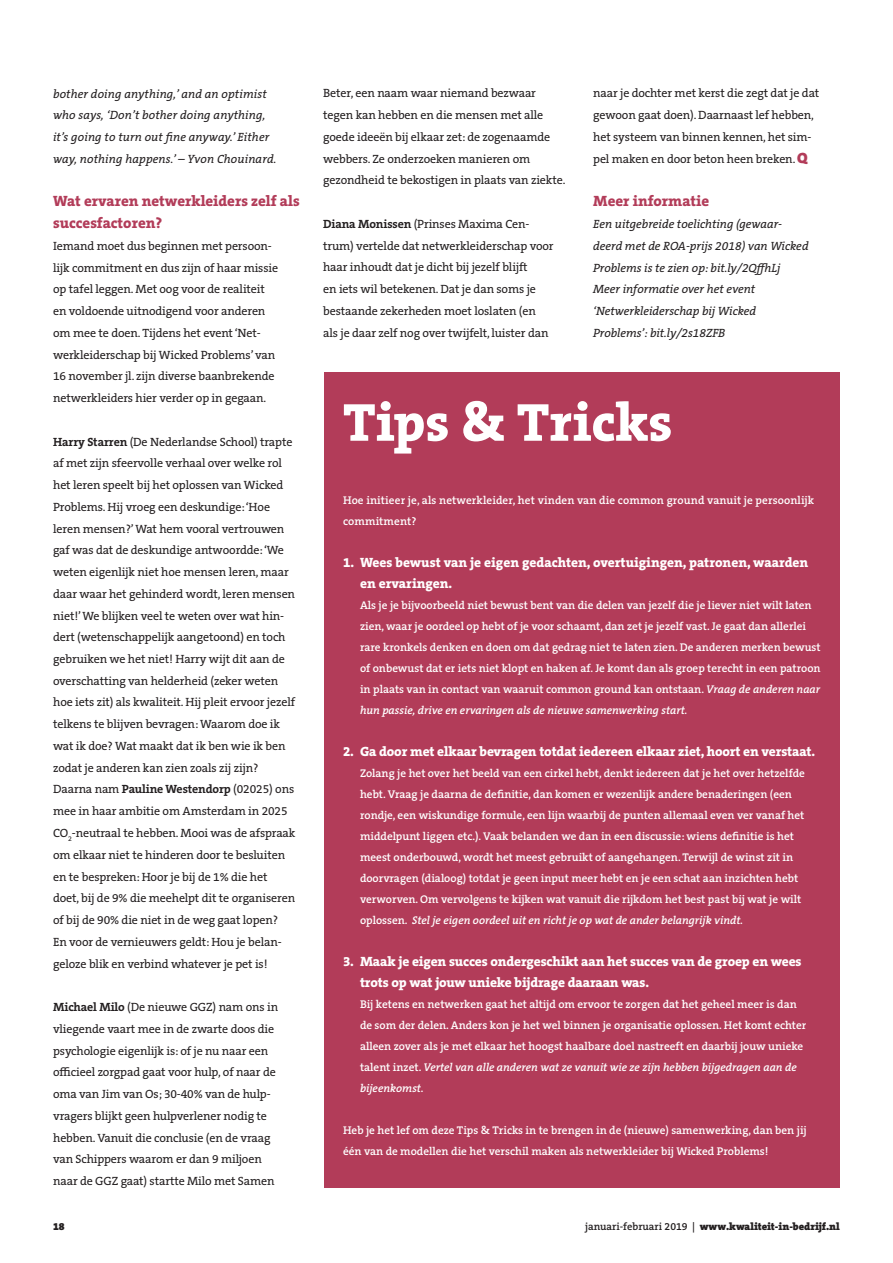
<style>
.page{position:relative;width:893px;height:1263px;background:#fff}
.page>*{position:absolute;margin:0;border:0;box-sizing:border-box;transform-origin:0 0}
.t1{font:800 54px "The Serif B W8";color:#fff}
.t2{font:800 15px/21.8px "The Serif B W8";color:#b23c59}
.t3{font:800 13.5px/21px "The Serif B W8";letter-spacing:-.01em;color:#fff}
.t4{font:12px/21.8px "The Serif B W5 Plain";letter-spacing:-.01em;color:#231f20}
.t5{font:italic 12px/21.8px "The Serif B W5 Plain";color:#231f20}
.t6{font:600 11.25px/21px "The Serif B W6";color:#fff}
.t7{font:900 10.5px "The Serif B W9";color:#231f20}
.s1{font-family:"The Serif B W7";font-weight:700}
.s2{font-family:"The Serif B W9";font-weight:900;font-size:15px;color:#b23c59}
.s3{font-style:italic}
.s4{font-family:"The Serif B W6";font-weight:600}
</style>
<div class="page">
<div style="left:324px;top:372px;width:515px;height:816px;background:#b23c59"></div>
<p class="t5" style="left:53px;top:83px;width:225px">bother doing anything,’ and an optimist who says, ‘Don’t bother doing anything, it’s going to turn out fine anyway.’ Either way, nothing happens.’ – Yvon Chouinard.</p>
<p class="t2" style="left:53px;top:190px;width:248px">Wat ervaren netwerkleiders zelf als succesfactoren?</p>
<p class="t4" style="left:53px;top:235px;width:227px">Iemand moet dus beginnen met persoon&shy;lijk commitment en dus zijn of haar missie op tafel leggen. Met oog voor de realiteit en voldoende uitnodigend voor anderen om mee te doen. Tijdens het event ‘Net&shy;werkleiderschap bij Wicked Problems’ van 16 november jl. zijn diverse baanbrekende netwerkleiders hier verder op in gegaan.</p>
<p class="t4" style="left:53px;top:431px;width:244px"><span class="s1">Harry Starren</span> (De Nederlandse School) trapte af met zijn sfeervolle verhaal over welke rol het leren speelt bij het oplossen van Wicked Problems. Hij vroeg een deskundige: ‘Hoe leren mensen?’ Wat hem vooral vertrouwen gaf was dat de deskundige antwoordde: ‘We weten eigenlijk niet hoe mensen leren, maar daar waar het gehinderd wordt, leren mensen niet!’ We blijken veel te weten over wat hin&shy;dert (wetenschappelijk aangetoond) en toch gebruiken we het niet! Harry wijt dit aan de overschatting van helderheid (zeker weten hoe iets zit) als kwaliteit. Hij pleit ervoor jezelf telkens te blijven bevragen: Waarom doe ik wat ik doe? Wat maakt dat ik ben wie ik ben zodat je anderen kan zien zoals zij zijn?<br>Daarna nam <span class="s1">Pauline Westendorp</span> (02025) ons mee in haar ambitie om Amsterdam in 2025<br>CO<sub>2</sub>-neutraal te hebben. Mooi was de afspraak om elkaar niet te hinderen door te besluiten en te bespreken: Hoor je bij de 1% die het doet, bij de 9% die meehelpt dit te organiseren of bij de 90% die niet in de weg gaat lopen?<br>En voor de vernieuwers geldt: Hou je belan&shy;geloze blik en verbind whatever je pet is!</p>
<p class="t4" style="left:53px;top:996px;width:227px"><span class="s1">Michael Milo</span> (De nieuwe GGZ) nam ons in vliegende vaart mee in de zwarte doos die psychologie eigenlijk is: of je nu naar een officieel zorgpad gaat voor hulp, of naar de oma van Jim van Os; 30-40% van de hulp&shy;vragers blijkt geen hulpverlener nodig te hebben. Vanuit die conclusie (en de vraag van Schippers waarom er dan 9 miljoen naar de GGZ gaat) startte Milo met Samen</p>
<p class="t4" style="left:323px;top:83px;width:244px">Beter, een naam waar niemand bezwaar tegen kan hebben en die mensen met alle goede ideeën bij elkaar zet: de zogenaamde webbers. Ze onderzoeken manieren om gezondheid te bekostigen in plaats van ziekte.</p>
<p class="t4" style="left:323px;top:213px;width:232px"><span class="s1">Diana Monissen</span> (Prinses Maxima Cen&shy;trum) vertelde dat netwerkleiderschap voor haar inhoudt dat je dicht bij jezelf blijft<br>en iets wil betekenen. Dat je dan soms je bestaande zekerheden moet loslaten (en als je daar zelf nog over twijfelt, luister dan</p>
<p class="t4" style="left:593px;top:82px;width:228px">naar je dochter met kerst die zegt dat je dat gewoon gaat doen). Daarnaast lef hebben, het systeem van binnen kennen, het sim&shy;pel maken en door beton heen breken. <span class="s2">Q</span></p>
<p class="t2" style="left:593px;top:190px;width:117px">Meer informatie</p>
<p class="t5" style="left:593px;top:213px;width:217px">Een uitgebreide toelichting (gewaar&shy;deerd met de ROA-prijs 2018) van Wicked Problems is te zien op: bit.ly/2QffhLj Meer informatie over het event ‘Netwerkleiderschap bij Wicked Problems’: bit.ly/2s18ZFB</p>
<h1 class="t1" style="left:343px;top:386px;width:331px">Tips &amp; Tricks</h1>
<p class="t6" style="left:343px;top:489px;width:473px">Hoe initieer je, als netwerkleider, het vinden van die common ground vanuit je persoonlijk commitment?</p>
<p class="t3" style="left:360px;top:552px;width:450px;text-indent:-17px">1. Wees bewust van je eigen gedachten, overtuigingen, patronen, waarden en ervaringen.</p>
<p class="t6" style="left:360px;top:594px;width:462px">Als je je bijvoorbeeld niet bewust bent van die delen van jezelf die je liever niet wilt laten zien, waar je oordeel op hebt of je voor schaamt, dan zet je jezelf vast. Je gaat dan allerlei rare kronkels denken en doen om dat gedrag niet te laten zien. De anderen merken bewust of onbewust dat er iets niet klopt en haken af. Je komt dan als groep terecht in een patroon in plaats van in contact van waaruit common ground kan ontstaan. <span class="s3">Vraag de anderen naar hun passie, drive en ervaringen als de nieuwe samenwerking start.</span></p>
<p class="t3" style="left:343px;top:741px;width:474px">2. Ga door met elkaar bevragen totdat iedereen elkaar ziet, hoort en verstaat.</p>
<p class="t6" style="left:360px;top:762px;width:446px">Zolang je het over het beeld van een cirkel hebt, denkt iedereen dat je het over hetzelfde hebt. Vraag je daarna de definitie, dan komen er wezenlijk andere benaderingen (een rondje, een wiskundige formule, een lijn waarbij de punten allemaal even ver vanaf het middelpunt liggen etc.). Vaak belanden we dan in een discussie: wiens definitie is het meest onderbouwd, wordt het meest gebruikt of aangehangen. Terwijl de winst zit in doorvragen (dialoog) totdat je geen input meer hebt en je een schat aan inzichten hebt verworven. Om vervolgens te kijken wat vanuit die rijkdom het best past bij wat je wilt oplossen. <span class="s3">Stel je eigen oordeel uit en richt je op wat de ander belangrijk vindt.</span></p>
<p class="t3" style="left:360px;top:951px;width:443px;text-indent:-17px">3. Maak je eigen succes ondergeschikt aan het succes van de groep en wees trots op wat jouw unieke bijdrage daaraan was.</p>
<p class="t6" style="left:360px;top:993px;width:448px">Bij ketens en netwerken gaat het altijd om ervoor te zorgen dat het geheel meer is dan de som der delen. Anders kon je het wel binnen je organisatie oplossen. Het komt echter alleen zover als je met elkaar het hoogst haalbare doel nastreeft en daarbij jouw unieke talent inzet. <span class="s3">Vertel van alle anderen wat ze vanuit wie ze zijn hebben bijgedragen aan de bijeenkomst.</span></p>
<p class="t6" style="left:343px;top:1119px;width:465px">Heb je het lef om deze Tips &amp; Tricks in te brengen in de (nieuwe) samenwerking, dan ben jij één van de modellen die het verschil maken als netwerkleider bij Wicked Problems!</p>
<p class="t7" style="left:53px;top:1219px;width:13px">18</p>
<p class="t7" style="left:585px;top:1219px;width:256px"><span class="s4">januari-februari 2019 |</span> www.kwaliteit-in-bedrijf.nl</p>
</div>
